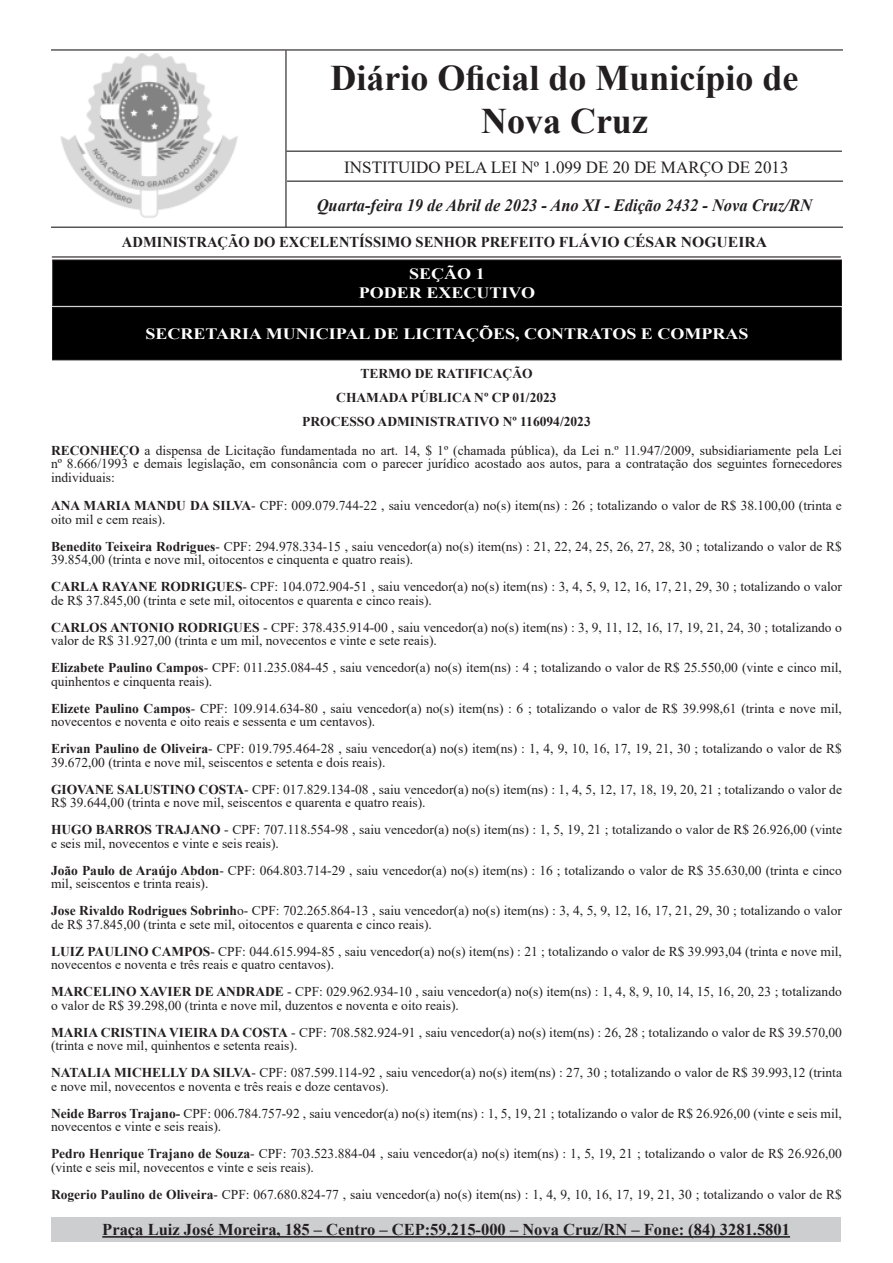
<style>
.page{position:relative;width:893px;height:1263px;background:#fff}
.page>*{position:absolute;margin:0;border:0;box-sizing:border-box;transform-origin:0 0}
.t1{font:700 36px/43.2px "Times New Roman";color:#231f20;text-align:center}
.t2{font:italic 700 17.25px "Times New Roman";color:#231f20;scale:.95 1}
.t3{font:16.95px "Times New Roman";color:#231f20}
.t4{font:700 16.5px "Times New Roman";color:#231f20}
.t5{font:700 15.75px "Times New Roman";color:#fff;scale:1.14 1}
.t6{font:700 15px "Times New Roman";color:#231f20}
.Normal__Web__e526af2{font:13.5px/13.5px "Times New Roman";color:#231f20}
.t7{font:700 13.5px "Times New Roman";color:#231f20}
.s1{font-weight:700}
</style>
<div class="page">
<img style="left:54px;top:53px;width:231px;height:174px">
<hr style="left:51px;top:49px;width:792px;height:2px;background:#231f20">
<hr style="left:51px;top:227px;width:792px;height:1px;background:#231f20">
<hr style="left:52px;top:256px;width:789px;height:1px;background:#231f20">
<hr style="left:285px;top:51px;width:2px;height:176px;background:#231f20">
<hr style="left:287px;top:151px;width:555px;height:1px;background:#231f20">
<hr style="left:287px;top:181px;width:556px;height:1px;background:#231f20">
<div style="left:51px;top:1217px;width:790px;height:25px;background:#cdced0"></div>
<hr style="left:102px;top:1236px;width:688px;height:2px;background:#231f20">
<div style="left:53px;top:260px;width:788px;height:46px;background:#000"></div>
<div style="left:52px;top:259px;width:790px;height:47px;border:1px solid #231f20"></div>
<div style="left:53px;top:308px;width:788px;height:52px;background:#000"></div>
<div style="left:52px;top:307px;width:790px;height:53px;border:1px solid #231f20"></div>
<p class="t1" style="left:330px;top:55px;width:470px">Diário Oficial do Município de<br>Nova Cruz</p>
<p class="t3" style="left:344px;top:155px;width:446px">INSTITUIDO PELA LEI Nº 1.099 DE 20 DE MARÇO DE 2013</p>
<p class="t2" style="left:317px;top:193px;width:523px">Quarta-feira 19 de Abril de 2023 - Ano XI - Edição 2432 - Nova Cruz/RN</p>
<p class="t6" style="left:122px;top:231px;width:647px">ADMINISTRAÇÃO DO EXCELENTÍSSIMO SENHOR PREFEITO FLÁVIO CÉSAR NOGUEIRA</p>
<p class="t5" style="left:409px;top:262px;width:68px">SEÇÃO 1</p>
<p class="t5" style="left:359px;top:281px;width:156px">PODER EXECUTIVO</p>
<p class="t5" style="left:145px;top:322px;width:530px">SECRETARIA MUNICIPAL DE LICITAÇÕES, CONTRATOS E COMPRAS</p>
<p class="t7" style="left:360px;top:364px;width:174px">TERMO DE RATIFICAÇÃO</p>
<p class="t7" style="left:336px;top:388px;width:222px">CHAMADA PÚBLICA Nº CP 01/2023</p>
<p class="t7" style="left:302px;top:412px;width:290px">PROCESSO ADMINISTRATIVO Nº 116094/2023</p>
<p class="Normal__Web__e526af2" style="left:51px;top:443px;width:792px;text-align:justify"><span class="s1">RECONHEÇO</span> a dispensa de Licitação fundamentada no art. 14, $ 1º (chamada pública), da Lei n.º 11.947/2009, subsidiariamente pela Lei nº 8.666/1993 e demais legislação, em consonância com o parecer jurídico acostado aos autos, para a contratação dos seguintes fornecedores individuais:</p>
<p class="Normal__Web__e526af2" style="left:51px;top:498px;width:792px"><span class="s1">ANA MARIA MANDU DA SILVA</span>- CPF: 009.079.744-22 , saiu vencedor(a) no(s) item(ns) : 26 ; totalizando o valor de R$ 38.100,00 (trinta e oito mil e cem reais).</p>
<p class="Normal__Web__e526af2" style="left:51px;top:539px;width:792px"><span class="s1">Benedito Teixeira Rodrigues</span>- CPF: 294.978.334-15 , saiu vencedor(a) no(s) item(ns) : 21, 22, 24, 25, 26, 27, 28, 30 ; totalizando o valor de R$<br>39.854,00 (trinta e nove mil, oitocentos e cinquenta e quatro reais).</p>
<p class="Normal__Web__e526af2" style="left:51px;top:579px;width:792px"><span class="s1">CARLA RAYANE RODRIGUES</span>- CPF: 104.072.904-51 , saiu vencedor(a) no(s) item(ns) : 3, 4, 5, 9, 12, 16, 17, 21, 29, 30 ; totalizando o valor de R$ 37.845,00 (trinta e sete mil, oitocentos e quarenta e cinco reais).</p>
<p class="Normal__Web__e526af2" style="left:51px;top:620px;width:792px"><span class="s1">CARLOS ANTONIO RODRIGUES</span> - CPF: 378.435.914-00 , saiu vencedor(a) no(s) item(ns) : 3, 9, 11, 12, 16, 17, 19, 21, 24, 30 ; totalizando o valor de R$ 31.927,00 (trinta e um mil, novecentos e vinte e sete reais).</p>
<p class="Normal__Web__e526af2" style="left:51px;top:660px;width:792px"><span class="s1">Elizabete Paulino Campos</span>- CPF: 011.235.084-45 , saiu vencedor(a) no(s) item(ns) : 4 ; totalizando o valor de R$ 25.550,00 (vinte e cinco mil, quinhentos e cinquenta reais).</p>
<p class="Normal__Web__e526af2" style="left:51px;top:701px;width:792px"><span class="s1">Elizete Paulino Campos</span>- CPF: 109.914.634-80 , saiu vencedor(a) no(s) item(ns) : 6 ; totalizando o valor de R$ 39.998,61 (trinta e nove mil, novecentos e noventa e oito reais e sessenta e um centavos).</p>
<p class="Normal__Web__e526af2" style="left:51px;top:741px;width:792px"><span class="s1">Erivan Paulino de Oliveira</span>- CPF: 019.795.464-28 , saiu vencedor(a) no(s) item(ns) : 1, 4, 9, 10, 16, 17, 19, 21, 30 ; totalizando o valor de R$<br>39.672,00 (trinta e nove mil, seiscentos e setenta e dois reais).</p>
<p class="Normal__Web__e526af2" style="left:51px;top:782px;width:792px"><span class="s1">GIOVANE SALUSTINO COSTA</span>- CPF: 017.829.134-08 , saiu vencedor(a) no(s) item(ns) : 1, 4, 5, 12, 17, 18, 19, 20, 21 ; totalizando o valor de<br>R$ 39.644,00 (trinta e nove mil, seiscentos e quarenta e quatro reais).</p>
<p class="Normal__Web__e526af2" style="left:51px;top:822px;width:792px"><span class="s1">HUGO BARROS TRAJANO</span> - CPF: 707.118.554-98 , saiu vencedor(a) no(s) item(ns) : 1, 5, 19, 21 ; totalizando o valor de R$ 26.926,00 (vinte e seis mil, novecentos e vinte e seis reais).</p>
<p class="Normal__Web__e526af2" style="left:51px;top:863px;width:792px"><span class="s1">João Paulo de Araújo Abdon</span>- CPF: 064.803.714-29 , saiu vencedor(a) no(s) item(ns) : 16 ; totalizando o valor de R$ 35.630,00 (trinta e cinco mil, seiscentos e trinta reais).</p>
<p class="Normal__Web__e526af2" style="left:51px;top:903px;width:792px"><span class="s1">Jose Rivaldo Rodrigues Sobrinh</span>o- CPF: 702.265.864-13 , saiu vencedor(a) no(s) item(ns) : 3, 4, 5, 9, 12, 16, 17, 21, 29, 30 ; totalizando o valor de R$ 37.845,00 (trinta e sete mil, oitocentos e quarenta e cinco reais).</p>
<p class="Normal__Web__e526af2" style="left:51px;top:944px;width:792px"><span class="s1">LUIZ PAULINO CAMPOS</span>- CPF: 044.615.994-85 , saiu vencedor(a) no(s) item(ns) : 21 ; totalizando o valor de R$ 39.993,04 (trinta e nove mil, novecentos e noventa e três reais e quatro centavos).</p>
<p class="Normal__Web__e526af2" style="left:51px;top:984px;width:792px"><span class="s1">MARCELINO XAVIER DE ANDRADE</span> - CPF: 029.962.934-10 , saiu vencedor(a) no(s) item(ns) : 1, 4, 8, 9, 10, 14, 15, 16, 20, 23 ; totalizando o valor de R$ 39.298,00 (trinta e nove mil, duzentos e noventa e oito reais).</p>
<p class="Normal__Web__e526af2" style="left:51px;top:1025px;width:792px"><span class="s1">MARIA CRISTINA VIEIRA DA COSTA</span> - CPF: 708.582.924-91 , saiu vencedor(a) no(s) item(ns) : 26, 28 ; totalizando o valor de R$ 39.570,00 (trinta e nove mil, quinhentos e setenta reais).</p>
<p class="Normal__Web__e526af2" style="left:51px;top:1065px;width:792px"><span class="s1">NATALIA MICHELLY DA SILVA</span>- CPF: 087.599.114-92 , saiu vencedor(a) no(s) item(ns) : 27, 30 ; totalizando o valor de R$ 39.993,12 (trinta e nove mil, novecentos e noventa e três reais e doze centavos).</p>
<p class="Normal__Web__e526af2" style="left:51px;top:1106px;width:792px"><span class="s1">Neide Barros Trajano-</span> CPF: 006.784.757-92 , saiu vencedor(a) no(s) item(ns) : 1, 5, 19, 21 ; totalizando o valor de R$ 26.926,00 (vinte e seis mil, novecentos e vinte e seis reais).</p>
<p class="Normal__Web__e526af2" style="left:51px;top:1146px;width:792px"><span class="s1">Pedro Henrique Trajano de Souza</span>- CPF: 703.523.884-04 , saiu vencedor(a) no(s) item(ns) : 1, 5, 19, 21 ; totalizando o valor de R$ 26.926,00 (vinte e seis mil, novecentos e vinte e seis reais).</p>
<p class="Normal__Web__e526af2" style="left:51px;top:1187px;width:792px"><span class="s1">Rogerio Paulino de Oliveira</span>- CPF: 067.680.824-77 , saiu vencedor(a) no(s) item(ns) : 1, 4, 9, 10, 16, 17, 19, 21, 30 ; totalizando o valor de R$</p>
<p class="t4" style="left:102px;top:1218px;width:689px">Praça Luiz José Moreira, 185 – Centro – CEP:59.215-000 – Nova Cruz/RN – Fone: (84) 3281.5801</p>
</div>
